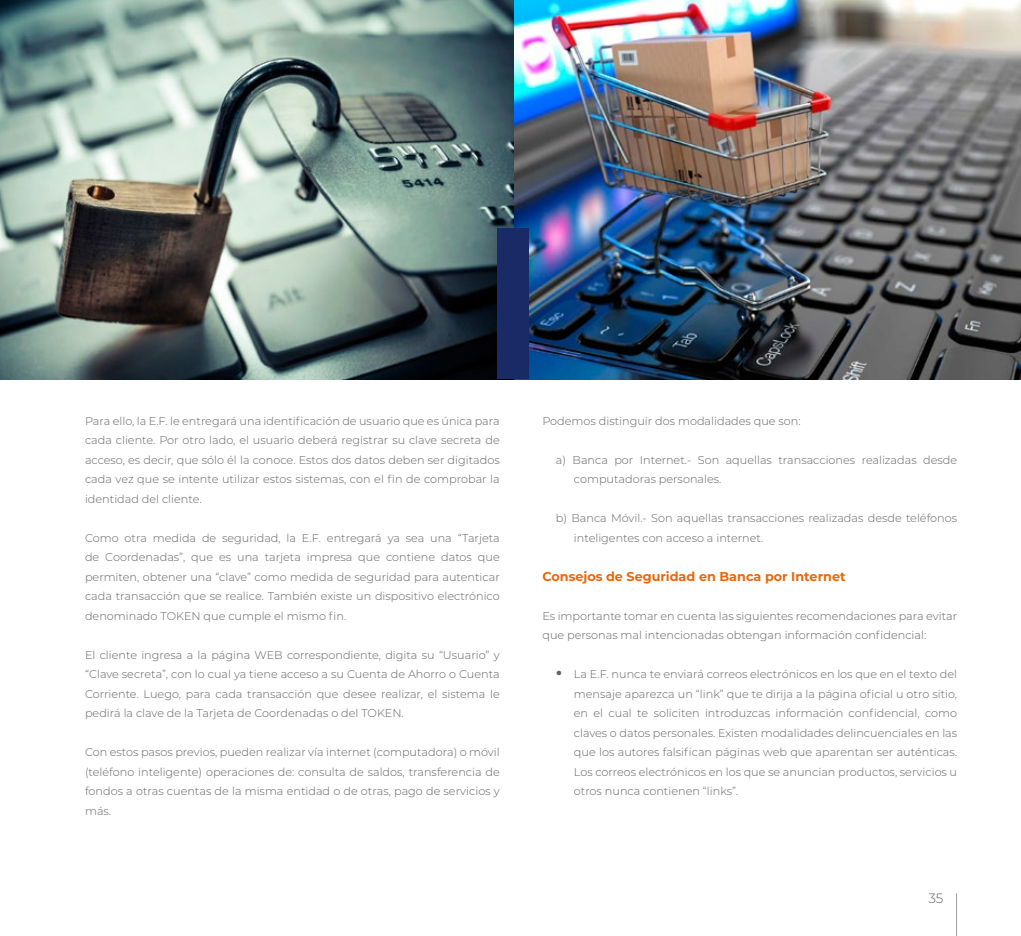
<style>
.page{position:relative;width:1021px;height:936px;background:#fff}
.page>*{position:absolute;margin:0;border:0;box-sizing:border-box;transform-origin:0 0}
.t1{font:300 13.5px "Montserrat";color:#646363}
.t2{font:700 12.75px "Montserrat";color:#ec6608}
.t3{font:300 11.25px/19.5px "Montserrat";color:#646363;text-align:justify}
.s1{font-weight:700;font-size:18px}
</style>
<div class="page">
<hr style="left:956px;top:893px;width:1px;height:42px;background:#9d9d9c">
<img style="left:0;top:0;width:1020px;height:379px">
<div style="left:497px;top:228px;width:32px;height:151px;background:#192a67"></div>
<p class="t3" style="left:85px;top:410px;width:416px">Para ello, la E.F. le entregará una identificación de usuario que es única para cada cliente. Por otro lado, el usuario deberá registrar su clave secreta de acceso, es decir, que sólo él la conoce. Estos dos datos deben ser digitados cada vez que se intente utilizar estos sistemas, con el fin de comprobar la identidad del cliente.</p>
<p class="t3" style="left:85px;top:527px;width:416px">Como otra medida de seguridad, la E.F. entregará ya sea una “Tarjeta de Coordenadas”, que es una tarjeta impresa que contiene datos que permiten, obtener una “clave” como medida de seguridad para autenticar cada transacción que se realice. También existe un dispositivo electrónico denominado TOKEN que cumple el mismo fin.</p>
<p class="t3" style="left:85px;top:644px;width:416px">El cliente ingresa a la página WEB correspondiente, digita su “Usuario” y “Clave secreta”, con lo cual ya tiene acceso a su Cuenta de Ahorro o Cuenta Corriente. Luego, para cada transacción que desee realizar, el sistema le pedirá la clave de la Tarjeta de Coordenadas o del TOKEN.</p>
<p class="t3" style="left:85px;top:742px;width:416px">Con estos pasos previos, pueden realizar vía internet (computadora) o móvil (teléfono inteligente) operaciones de: consulta de saldos, transferencia de fondos a otras cuentas de la misma entidad o de otras, pago de servicios y más.</p>
<p class="t3" style="left:542px;top:410px;width:260px">Podemos distinguir dos modalidades que son:</p>
<p class="t3" style="left:574px;top:449px;width:385px;text-indent:-18px">a) Banca por Internet.- Son aquellas transacciones realizadas desde computadoras personales.</p>
<p class="t3" style="left:574px;top:508px;width:385px;text-indent:-18px">b) Banca Móvil.- Son aquellas transacciones realizadas desde teléfonos inteligentes con acceso a internet.</p>
<p class="t2" style="left:542px;top:567px;width:305px">Consejos de Seguridad en Banca por Internet</p>
<p class="t3" style="left:542px;top:605px;width:416px">Es importante tomar en cuenta las siguientes recomendaciones para evitar que personas mal intencionadas obtengan información confidencial:</p>
<p class="t3" style="left:574px;top:664px;width:385px;text-indent:-18px"><span class="s1">•</span> La E.F. nunca te enviará correos electrónicos en los que en el texto del mensaje aparezca un “link” que te dirija a la página oficial u otro sitio, en el cual te soliciten introduzcas información confidencial, como claves o datos personales. Existen modalidades delincuenciales en las que los autores falsifican páginas web que aparentan ser auténticas.<br>Los correos electrónicos en los que se anuncian productos, servicios u otros nunca contienen “links”.</p>
<p class="t1" style="left:928px;top:888px;width:16px">35</p>
</div>
